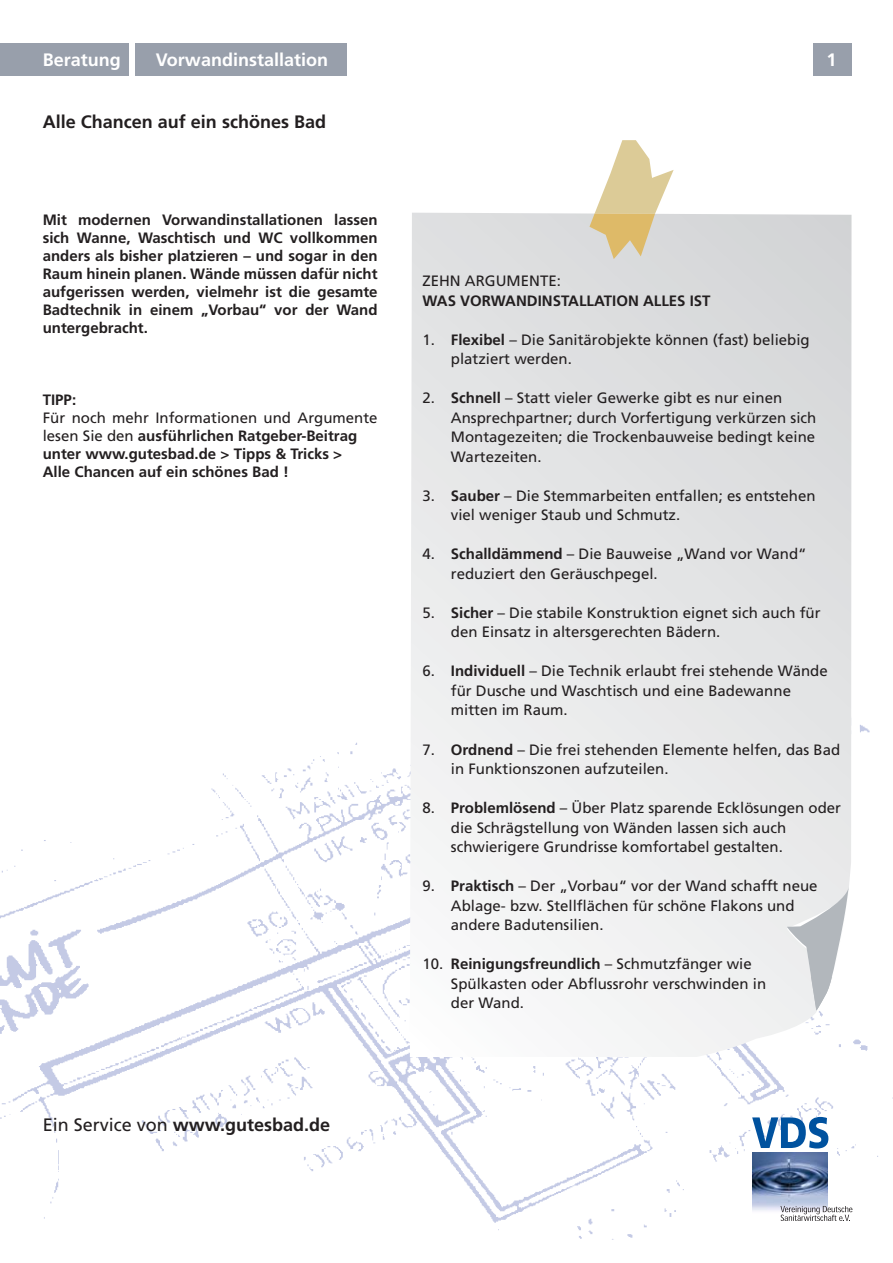
<style>
.page{position:relative;width:893px;height:1263px;background:#fff}
.page>*{position:absolute;margin:0;border:0;box-sizing:border-box;transform-origin:0 0}
.t1{font:700 18px "Frutiger";color:#231f20}
.t2{font:700 18px "Frutiger";color:#fff}
.t3{font:15px/19.5px "Frutiger";color:#231f20}
.t4{font:700 15px/18px "Frutiger";color:#231f20;text-align:justify}
.s1{font-weight:400}
.s2{font-weight:700}
</style>
<div class="page">
<img style="left:0;top:728px;width:878px;height:511px">
<svg style="left:851px;top:274px;width:16px;height:709px"></svg>
<svg style="left:409px;top:213px;width:442px;height:843px"></svg>
<svg style="left:589px;top:140px;width:84px;height:119px"></svg>
<img style="left:752px;top:1152px;width:74px;height:61px">
<svg style="left:780px;top:1205px;width:72px;height:15px"></svg>
<svg style="left:751px;top:1116px;width:77px;height:32px"></svg>
<svg style="left:786px;top:886px;width:62px;height:124px"></svg>
<div style="left:0;top:43px;width:129px;height:32px;background:#989fab"></div>
<div style="left:135px;top:43px;width:211px;height:33px;background:#989fab"></div>
<div style="left:812px;top:43px;width:39px;height:32px;background:#989fab"></div>
<p class="t2" style="left:43px;top:53px;width:80px">Beratung</p>
<p class="t2" style="left:156px;top:53px;width:174px">Vorwandinstallation</p>
<p class="t2" style="left:826px;top:53px;width:12px">1</p>
<p class="t1" style="left:43px;top:114px;width:285px">Alle Chancen auf ein schönes Bad</p>
<p class="t4" style="left:43px;top:211px;width:336px">Mit modernen Vorwandinstallationen lassen sich Wanne, Waschtisch und WC vollkommen anders als bisher platzieren – und sogar in den Raum hinein planen. Wände müssen dafür nicht aufgerissen werden, vielmehr ist die gesamte Badtechnik in einem „Vorbau“ vor der Wand untergebracht.</p>
<p class="t4" style="left:43px;top:391px;width:35px">TIPP:</p>
<p class="t4" style="left:43px;top:409px;width:336px;text-align:left"><span class="s1">Für noch mehr Informationen und Argumente lesen Sie den</span> ausführlichen Ratgeber-Beitrag unter www.gutesbad.de &gt; Tipps &amp; Tricks &gt;<br>Alle Chancen auf ein schönes Bad !</p>
<p class="t1" style="left:43px;top:1117px;width:289px"><span class="s1">Ein Service von</span> www.gutesbad.de</p>
<p class="t3" style="left:422px;top:272px;width:140px">ZEHN ARGUMENTE:</p>
<p class="t4" style="left:422px;top:293px;width:289px">WAS VORWANDINSTALLATION ALLES IST</p>
<p class="t3" style="left:450px;top:331px;width:360px;text-indent:-28px">1. <span class="s2">Flexibel</span> – Die Sanitärobjekte können (fast) beliebig platziert werden.</p>
<p class="t3" style="left:450px;top:389px;width:367px;text-indent:-28px">2. <span class="s2">Schnell</span> – Statt vieler Gewerke gibt es nur einen Ansprechpartner; durch Vorfertigung verkürzen sich Montagezeiten; die Trockenbauweise bedingt keine Wartezeiten.</p>
<p class="t3" style="left:450px;top:487px;width:366px;text-indent:-28px">3. <span class="s2">Sauber</span> – Die Stemmarbeiten entfallen; es entstehen viel weniger Staub und Schmutz.</p>
<p class="t3" style="left:450px;top:545px;width:357px;text-indent:-28px">4. <span class="s2">Schalldämmend</span> – Die Bauweise „Wand vor Wand“ reduziert den Geräuschpegel.</p>
<p class="t3" style="left:450px;top:604px;width:371px;text-indent:-28px">5. <span class="s2">Sicher</span> – Die stabile Konstruktion eignet sich auch für den Einsatz in altersgerechten Bädern.</p>
<p class="t3" style="left:450px;top:662px;width:378px;text-indent:-28px">6. <span class="s2">Individuell</span> – Die Technik erlaubt frei stehende Wände für Dusche und Waschtisch und eine Badewanne mitten im Raum.</p>
<p class="t3" style="left:450px;top:740px;width:391px;text-indent:-28px">7. <span class="s2">Ordnend</span> – Die frei stehenden Elemente helfen, das Bad in Funktionszonen aufzuteilen.</p>
<p class="t3" style="left:450px;top:799px;width:391px;text-indent:-28px">8. <span class="s2">Problemlösend</span> – Über Platz sparende Ecklösungen oder die Schrägstellung von Wänden lassen sich auch schwierigere Grundrisse komfortabel gestalten.</p>
<p class="t3" style="left:450px;top:877px;width:368px;text-indent:-28px">9. <span class="s2">Praktisch</span> – Der „Vorbau“ vor der Wand schafft neue<br>Ablage- bzw. Stellflächen für schöne Flakons und andere Badutensilien.</p>
<p class="t3" style="left:450px;top:955px;width:317px;text-indent:-28px">10. <span class="s2">Reinigungsfreundlich</span> – Schmutzfänger wie<br>Spülkasten oder Abflussrohr verschwinden in der Wand.</p>
</div>
